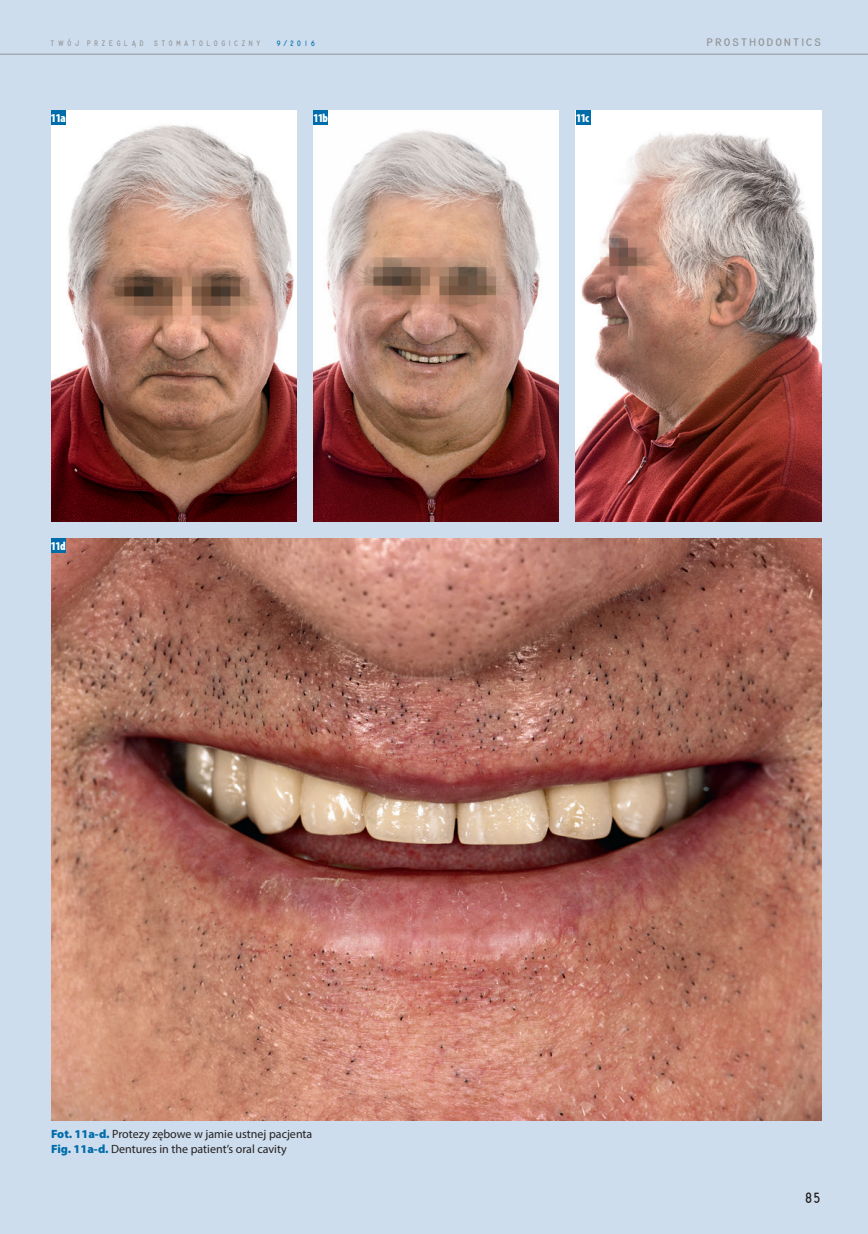
<style>
.page{position:relative;width:868px;height:1234px;background:#fff}
.page>*{position:absolute;margin:0;border:0;box-sizing:border-box;transform-origin:0 0}
.t1{font:15.75px "Gordon URWTCE Con";color:#231f20}
.podpis{font:12px "Myriad Pro";color:#231f20}
.t2{font:900 condensed 12px "Myriad Pro";letter-spacing:-.05em;color:#fff}
.t3{font:11.55px "Gordon URWTCE Con";letter-spacing:.145em;color:#939598;scale:1.25 1}
.t4{font:8.4px "Gordon URWTCE Con";letter-spacing:.445em;color:#939598}
.t5{font:8.25px "Gordon URWTCE Con";color:#006daa}
.s1{font-weight:900;color:#006daa}
</style>
<div class="page">
<div style="left:0;top:0;width:867px;height:1233px;background:#cedded"></div>
<hr style="left:0;top:54px;width:867px;height:1px;background:#939598">
<img style="left:51px;top:538px;width:770px;height:582px">
<img style="left:575px;top:111px;width:246px;height:410px">
<img style="left:313px;top:111px;width:245px;height:410px">
<img style="left:51px;top:111px;width:245px;height:410px">
<div style="left:313px;top:111px;width:15px;height:14px;background:#006daa"></div>
<div style="left:51px;top:111px;width:14px;height:14px;background:#006daa"></div>
<div style="left:51px;top:538px;width:14px;height:14px;background:#006daa"></div>
<div style="left:575px;top:111px;width:15px;height:14px;background:#006daa"></div>
<p class="t4" style="left:51px;top:38px;width:211px">TWÓJ PRZEGLĄD STOMATOLOGICZNY</p>
<p class="t3" style="left:706px;top:36px;width:93px">PROSTHODONTICS</p>
<p class="t5" style="left:276px;top:38px;width:40px">9/2016</p>
<p class="t2" style="left:51px;top:111px;width:16px">11a</p>
<p class="t2" style="left:313px;top:111px;width:16px">11b</p>
<p class="t2" style="left:51px;top:539px;width:17px">11d</p>
<p class="podpis" style="left:51px;top:1126px;width:263px"><span class="s1">Fot. 11a-d.</span> Protezy zębowe w jamie ustnej pacjenta</p>
<p class="podpis" style="left:51px;top:1141px;width:237px"><span class="s1">Fig. 11a-d.</span> Dentures in the patient’s oral cavity</p>
<p class="t2" style="left:576px;top:111px;width:14px">11c</p>
<h1 class="t1" style="left:804px;top:1187px;width:18px">85</h1>
</div>
